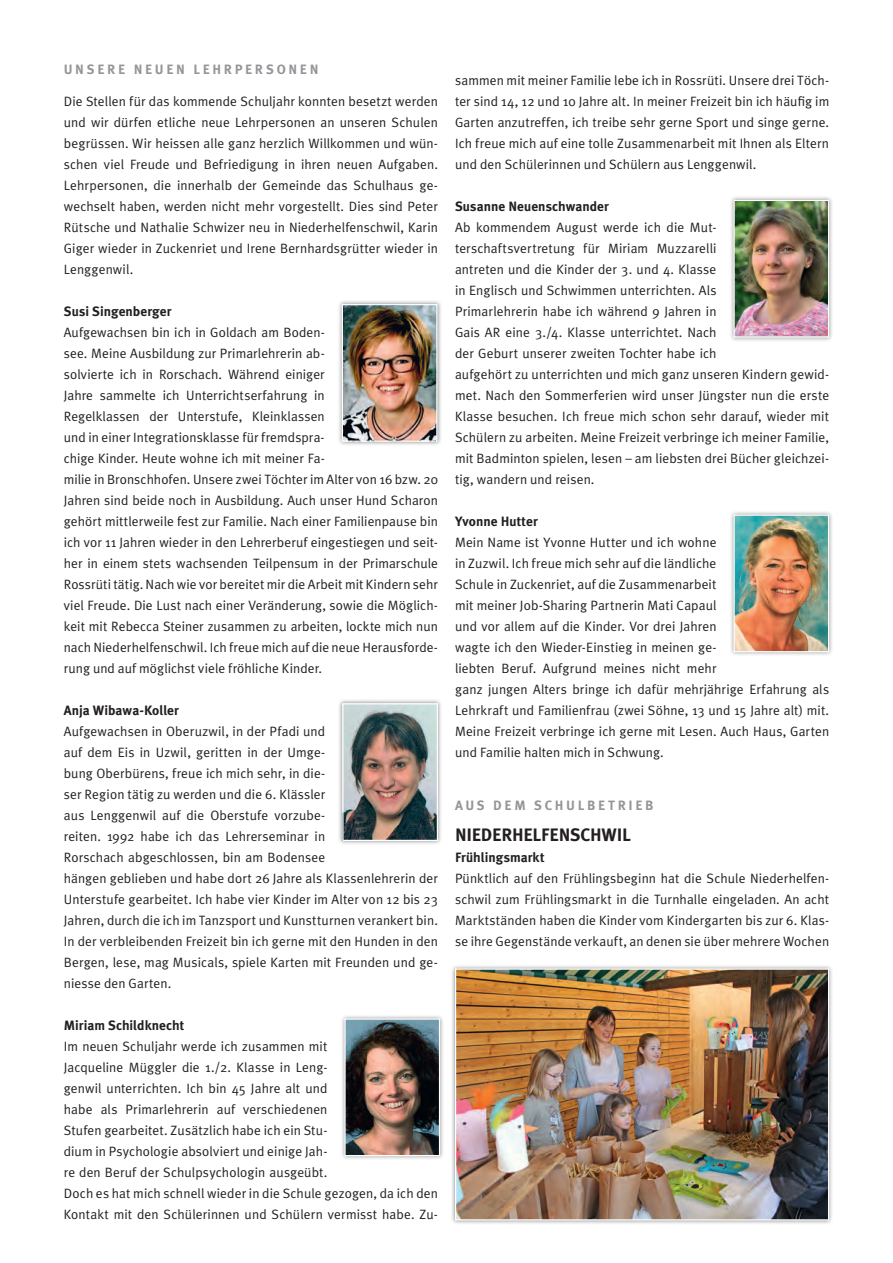
<style>
.page{position:relative;width:893px;height:1263px;background:#fff}
.page>*{position:absolute;margin:0;border:0;box-sizing:border-box;transform-origin:0 0}
.t1{font:700 18px "Meta Plus";letter-spacing:-.015em;color:#231f20}
.t2{font:13.5px/21px "Meta Plus Normal";letter-spacing:.005em;color:#231f20}
.t3{font:700 13.5px "Meta Plus";letter-spacing:.005em;color:#231f20}
.t4{font:700 13.5px "Meta Plus";letter-spacing:.195em;color:#939598}
</style>
<div class="page">
<div style="left:729px;top:195px;width:105px;height:147px;background:#231f20;opacity:.5"></div>
<img style="left:735px;top:202px;width:92px;height:134px">
<div style="left:733px;top:200px;width:96px;height:138px;border:1px solid #fff"></div>
<div style="left:450px;top:964px;width:384px;height:261px;background:#231f20;opacity:.5"></div>
<img style="left:457px;top:970px;width:370px;height:248px">
<div style="left:455px;top:968px;width:374px;height:252px;border:1px solid #fff"></div>
<div style="left:337px;top:299px;width:105px;height:147px;background:#231f20;opacity:.5"></div>
<img style="left:344px;top:306px;width:91px;height:134px">
<div style="left:342px;top:304px;width:95px;height:138px;border:1px solid #fff"></div>
<div style="left:338px;top:698px;width:104px;height:147px;background:#231f20;opacity:.5"></div>
<img style="left:344px;top:705px;width:92px;height:134px">
<div style="left:342px;top:703px;width:96px;height:138px;border:1px solid #fff"></div>
<div style="left:340px;top:1014px;width:104px;height:147px;background:#231f20;opacity:.5"></div>
<img style="left:346px;top:1020px;width:92px;height:134px">
<div style="left:344px;top:1018px;width:96px;height:138px;border:1px solid #fff"></div>
<div style="left:729px;top:510px;width:105px;height:147px;background:#231f20;opacity:.5"></div>
<img style="left:735px;top:516px;width:92px;height:134px">
<div style="left:733px;top:514px;width:96px;height:138px;border:1px solid #fff"></div>
<p class="t4" style="left:64px;top:62px;width:256px">UNSERE NEUEN LEHRPERSONEN</p>
<p class="t2" style="left:64px;top:90px;width:376px;text-align:justify">Die Stellen für das kommende Schuljahr konnten besetzt werden und wir dürfen etliche neue Lehrpersonen an unseren Schulen begrüssen. Wir heissen alle ganz herzlich Willkommen und wün&shy;schen viel Freude und Befriedigung in ihren neuen Aufgaben.<br>Lehrpersonen, die innerhalb der Gemeinde das Schulhaus ge&shy;wechselt haben, werden nicht mehr vorgestellt. Dies sind Peter Rütsche und Nathalie Schwizer neu in Niederhelfenschwil, Karin Giger wieder in Zuckenriet und Irene Bernhardsgrütter wieder in Lenggenwil.</p>
<p class="t3" style="left:64px;top:303px;width:109px">Susi Singenberger</p>
<p class="t2" style="left:64px;top:321px;width:376px">Aufgewachsen bin ich in Goldach am Boden-<br>see. Meine Ausbildung zur Primarlehrerin ab-<br>solvierte ich in Rorschach. Während einiger<br>Jahre sammelte ich Unterrichtserfahrung in<br>Regelklassen der Unterstufe, Kleinklassen<br>und in einer Integrationsklasse für fremdspra-<br>chige Kinder. Heute wohne ich mit meiner Fa-<br>milie in Bronschhofen. Unsere zwei Töchter im Alter von 16 bzw. 20<br>Jahren sind beide noch in Ausbildung. Auch unser Hund Scharon gehört mittlerweile fest zur Familie. Nach einer Familienpause bin ich vor 11 Jahren wieder in den Lehrerberuf eingestiegen und seit&shy;her in einem stets wachsenden Teilpensum in der Primarschule Rossrüti tätig. Nach wie vor bereitet mir die Arbeit mit Kindern sehr viel Freude. Die Lust nach einer Veränderung, sowie die Möglich&shy;keit mit Rebecca Steiner zusammen zu arbeiten, lockte mich nun nach Niederhelfenschwil. Ich freue mich auf die neue Herausforde&shy;rung und auf möglichst viele fröhliche Kinder.</p>
<p class="t3" style="left:64px;top:702px;width:117px">Anja Wibawa-Koller</p>
<p class="t2" style="left:64px;top:721px;width:376px">Aufgewachsen in Oberuzwil, in der Pfadi und<br>auf dem Eis in Uzwil, geritten in der Umge-<br>bung Oberbürens, freue ich mich sehr, in die-<br>ser Region tätig zu werden und die 6. Klässler<br>aus Lenggenwil auf die Oberstufe vorzube-<br>reiten. 1992 habe ich das Lehrerseminar in<br>Rorschach abgeschlossen, bin am Bodensee<br>hängen geblieben und habe dort 26 Jahre als Klassenlehrerin der Unterstufe gearbeitet. Ich habe vier Kinder im Alter von 12 bis 23<br>Jahren, durch die ich im Tanzsport und Kunstturnen verankert bin.<br>In der verbleibenden Freizeit bin ich gerne mit den Hunden in den Bergen, lese, mag Musicals, spiele Karten mit Freunden und ge&shy;niesse den Garten.</p>
<p class="t3" style="left:64px;top:1018px;width:122px">Miriam Schildknecht</p>
<p class="t2" style="left:64px;top:1036px;width:376px">Im neuen Schuljahr werde ich zusammen mit<br>Jacqueline Müggler die 1./2. Klasse in Leng-<br>genwil unterrichten. Ich bin 45 Jahre alt und<br>habe als Primarlehrerin auf verschiedenen<br>Stufen gearbeitet. Zusätzlich habe ich ein Stu-<br>dium in Psychologie absolviert und einige Jah-<br>re den Beruf der Schulpsychologin ausgeübt.<br>Doch es hat mich schnell wieder in die Schule gezogen, da ich den Kontakt mit den Schülerinnen und Schülern vermisst habe. Zu-</p>
<p class="t2" style="left:455px;top:70px;width:376px;text-align:justify">sammen mit meiner Familie lebe ich in Rossrüti. Unsere drei Töch&shy;ter sind 14, 12 und 10 Jahre alt. In meiner Freizeit bin ich häufig im Garten anzutreffen, ich treibe sehr gerne Sport und singe gerne.<br>Ich freue mich auf eine tolle Zusammenarbeit mit Ihnen als Eltern und den Schülerinnen und Schülern aus Lenggenwil.</p>
<p class="t3" style="left:455px;top:199px;width:155px">Susanne Neuenschwander</p>
<p class="t2" style="left:455px;top:217px;width:376px">Ab kommendem August werde ich die Mut&shy;terschaftsvertretung für Miriam Muzzarelli<br>antreten und die Kinder der 3. und 4. Klasse<br>in Englisch und Schwimmen unterrichten. Als<br>Primarlehrerin habe ich während 9 Jahren in<br>Gais AR eine 3./4. Klasse unterrichtet. Nach<br>der Geburt unserer zweiten Tochter habe ich<br>aufgehört zu unterrichten und mich ganz unseren Kindern gewid&shy;met. Nach den Sommerferien wird unser Jüngster nun die erste Klasse besuchen. Ich freue mich schon sehr darauf, wieder mit Schülern zu arbeiten. Meine Freizeit verbringe ich meiner Familie, mit Badminton spielen, lesen – am liebsten drei Bücher gleichzei&shy;tig, wandern und reisen.</p>
<p class="t3" style="left:455px;top:514px;width:84px">Yvonne Hutter</p>
<p class="t2" style="left:455px;top:532px;width:376px">Mein Name ist Yvonne Hutter und ich wohne<br>in Zuzwil. Ich freue mich sehr auf die ländliche<br>Schule in Zuckenriet, auf die Zusammenarbeit<br>mit meiner Job-Sharing Partnerin Mati Capaul<br>und vor allem auf die Kinder. Vor drei Jahren<br>wagte ich den Wieder-Einstieg in meinen ge-<br>liebten Beruf. Aufgrund meines nicht mehr<br>ganz jungen Alters bringe ich dafür mehrjährige Erfahrung als Lehrkraft und Familienfrau (zwei Söhne, 13 und 15 Jahre alt) mit.<br>Meine Freizeit verbringe ich gerne mit Lesen. Auch Haus, Garten und Familie halten mich in Schwung.</p>
<p class="t4" style="left:455px;top:797px;width:200px">AUS DEM SCHULBETRIEB</p>
<h1 class="t1" style="left:455px;top:824px;width:177px">NIEDERHELFENSCHWIL</h1>
<p class="t3" style="left:455px;top:849px;width:91px">Frühlingsmarkt</p>
<p class="t2" style="left:455px;top:867px;width:376px;text-align:justify">Pünktlich auf den Frühlingsbeginn hat die Schule Niederhelfen&shy;schwil zum Frühlingsmarkt in die Turnhalle eingeladen. An acht Marktständen haben die Kinder vom Kindergarten bis zur 6. Klas&shy;se ihre Gegenstände verkauft, an denen sie über mehrere Wochen</p>
</div>
